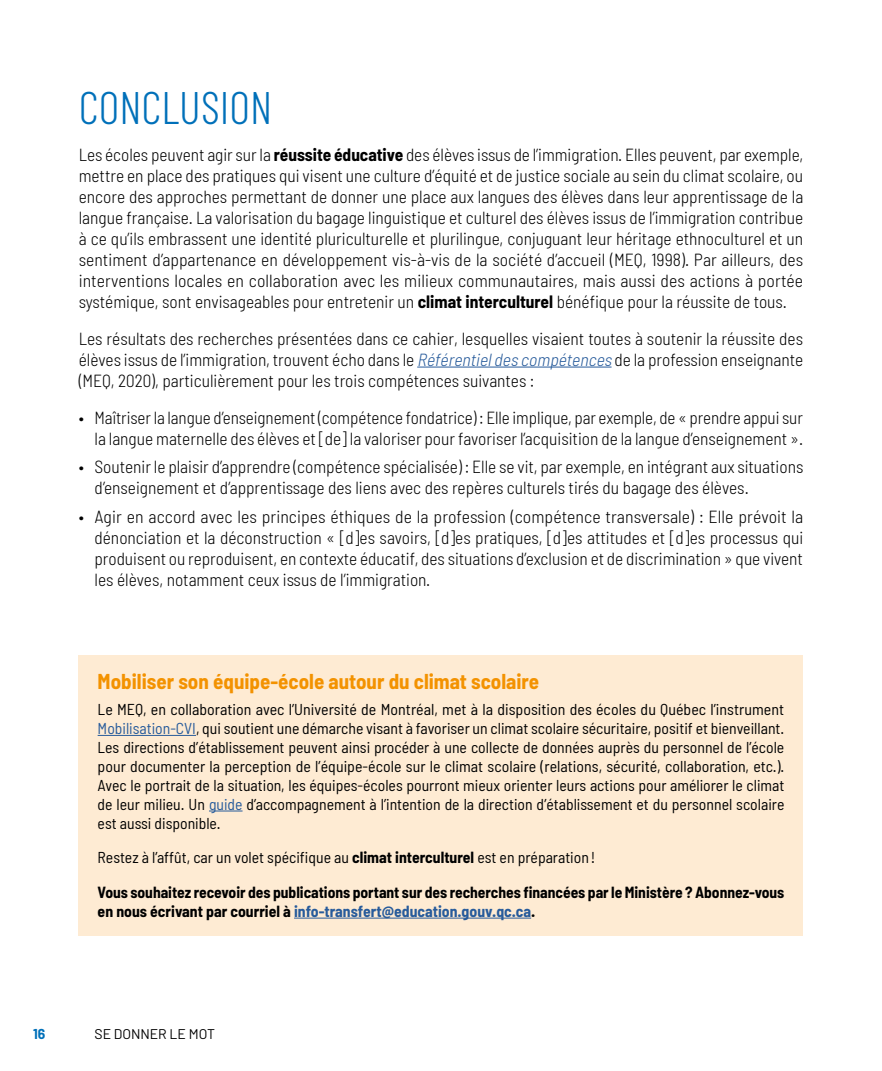
<style>
.page{position:relative;width:882px;height:1071px;background:#fff}
.page>*{position:absolute;margin:0;border:0;box-sizing:border-box;transform-origin:0 0}
.t1{font:300 45.5px "Barlow Condensed";color:#0070b9}
.t2{font:700 semi-condensed 21px "Barlow";color:#f39200}
.t3{font:300 semi-condensed 17.5px/21px "Barlow";color:#000;text-align:justify}
.t4{font:semi-condensed 15.75px/18.9px "Barlow";color:#000;text-align:justify}
.t5{font:700 semi-condensed 15.75px/18.9px "Barlow";color:#000}
.t6{font:14px "Barlow";color:#000}
.t7{font:700 14px "Barlow";color:#0070b9}
.s1{font-weight:700}
.s2{font-style:italic;color:#275b9b}
.s3{color:#275b9b}
</style>
<div class="page">
<hr style="left:417px;top:367px;width:195px;height:1px;background:#275b9b">
<div style="left:79px;top:655px;width:724px;height:281px;background:#feebd3"></div>
<hr style="left:98px;top:735px;width:98px;height:1px;background:#275b9b">
<hr style="left:209px;top:811px;width:34px;height:1px;background:#275b9b">
<hr style="left:294px;top:918px;width:237px;height:1px;background:#275b9b">
<h1 class="t1" style="left:79px;top:80px;width:195px">CONCLUSION</h1>
<p class="t3" style="left:79px;top:144px;width:726px">Les écoles peuvent agir sur la <span class="s1">réussite éducative</span> des élèves issus de l’immigration. Elles peuvent, par exemple, mettre en place des pratiques qui visent une culture d’équité et de justice sociale au sein du climat scolaire, ou encore des approches permettant de donner une place aux langues des élèves dans leur apprentissage de la langue française. La valorisation du bagage linguistique et culturel des élèves issus de l’immigration contribue à ce qu’ils embrassent une identité pluriculturelle et plurilingue, conjuguant leur héritage ethnoculturel et un sentiment d’appartenance en développement vis-à-vis de la société d’accueil (MEQ, 1998). Par ailleurs, des interventions locales en collaboration avec les milieux communautaires, mais aussi des actions à portée systémique, sont envisageables pour entretenir un <span class="s1">climat interculturel</span> bénéfique pour la réussite de tous.</p>
<p class="t3" style="left:79px;top:327px;width:726px">Les résultats des recherches présentées dans ce cahier, lesquelles visaient toutes à soutenir la réussite des élèves issus de l’immigration, trouvent écho dans le <span class="s2">Référentieldes compétences</span> de la profession enseignante (MEQ, 2020), particulièrement pour les trois compétences suivantes :</p>
<p class="t3" style="left:79px;top:406px;width:726px;text-align:right">• Maîtriser la langue d’enseignement (compétence fondatrice) : Elle implique, par exemple, de « prendre appui sur la langue maternelle des élèves et [de] la valoriser pour favoriser l’acquisition de la langue d’enseignement ».</p>
<p class="t3" style="left:94px;top:456px;width:710px;text-indent:-16px">• Soutenir le plaisir d’apprendre (compétence spécialisée) : Elle se vit, par exemple, en intégrant aux situations d’enseignement et d’apprentissage des liens avec des repères culturels tirés du bagage des élèves.</p>
<p class="t3" style="left:94px;top:506px;width:710px;text-indent:-16px">• Agir en accord avec les principes éthiques de la profession (compétence transversale) : Elle prévoit la dénonciation et la déconstruction « [d]es savoirs, [d]es pratiques, [d]es attitudes et [d]es processus qui produisent ou reproduisent, en contexte éducatif, des situations d’exclusion et de discrimination » que vivent les élèves, notamment ceux issus de l’immigration.</p>
<p class="t2" style="left:98px;top:668px;width:443px">Mobiliser son équipe-école autour du climat scolaire</p>
<p class="t4" style="left:98px;top:700px;width:688px">Le MEQ, en collaboration avec l’Université de Montréal, met à la disposition des écoles du Québec l’instrument <span class="s3">Mobilisation-CVI</span>, qui soutient une démarche visant à favoriser un climat scolaire sécuritaire, positif et bienveillant.<br>Les directions d’établissement peuvent ainsi procéder à une collecte de données auprès du personnel de l’école pour documenter la perception de l’équipe-école sur le climat scolaire (relations, sécurité, collaboration, etc.).<br>Avec le portrait de la situation, les équipes-écoles pourront mieux orienter leurs actions pour améliorer le climat de leur milieu. Un <span class="s3">guide</span> d’accompagnement à l’intention de la direction d’établissement et du personnel scolaire est aussi disponible.</p>
<p class="t4" style="left:98px;top:848px;width:499px">Restez à l’affût, car un volet spécifique au <span class="s1">climat interculturel</span> est en préparation !</p>
<p class="t5" style="left:98px;top:883px;width:688px">Vous souhaitez recevoir des publications portant sur des recherches financées par le Ministère ? Abonnez-vous en nous écrivant par courriel à <span class="s3">info-transfert@education.gouv.qc.ca</span>.</p>
<p class="t7" style="left:33px;top:1025px;width:14px">16</p>
<p class="t6" style="left:94px;top:1025px;width:122px">SE DONNER LE MOT</p>
</div>
